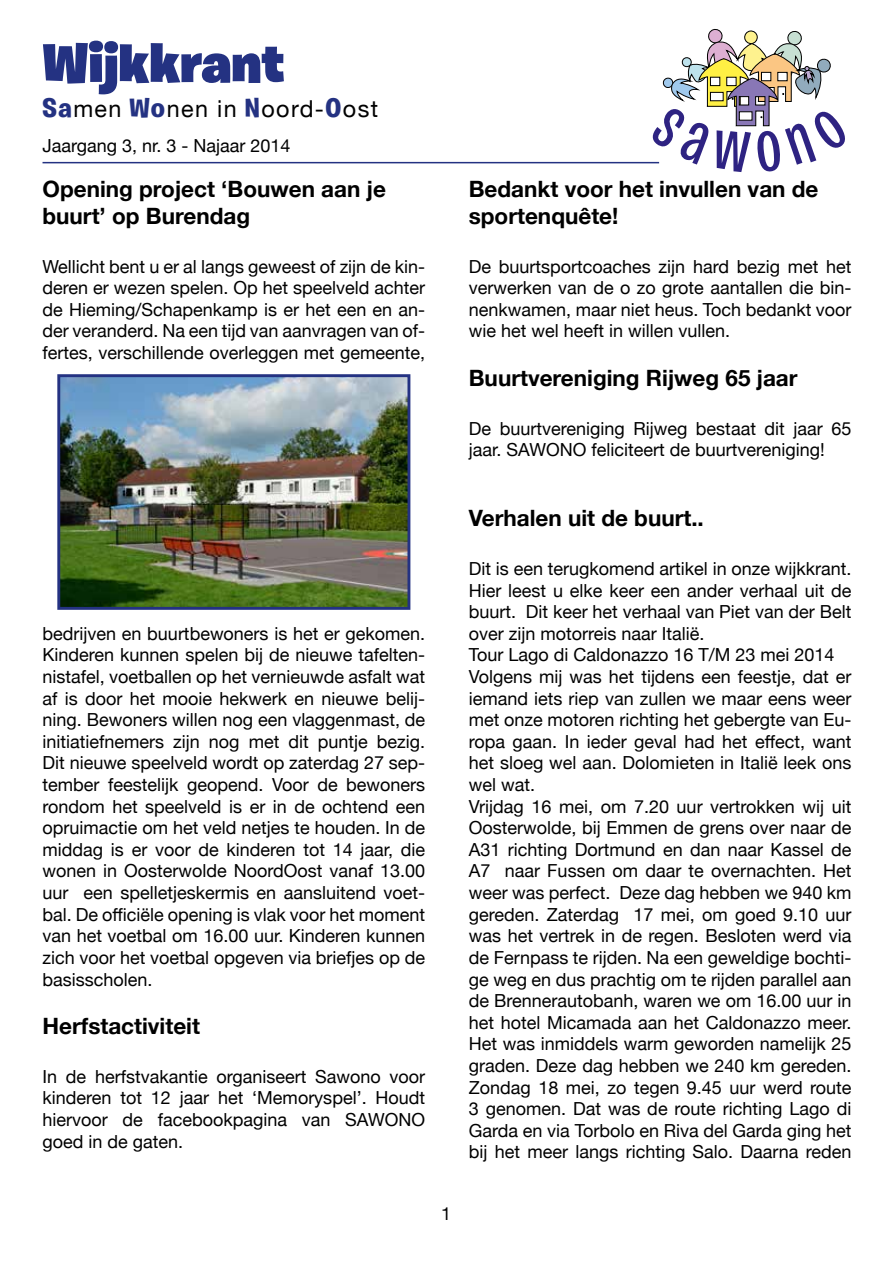
<style>
.page{position:relative;width:893px;height:1263px;background:#fff}
.page>*{position:absolute;margin:0;border:0;box-sizing:border-box;transform-origin:0 0}
.t1{font:900 55.5px "Burbank Big";color:#243282}
.t2{font:23.4px "Helvetica Neue";letter-spacing:.06em;color:#000}
.t3{font:700 22.5px/27px "Helvetica Neue";color:#000}
.t4{font:18px/21.6px "Helvetica Neue";color:#000;text-align:justify}
.s1{font-family:"Burbank Big";font-weight:700;font-size:27px;color:#243282}
</style>
<div class="page">
<hr style="left:43px;top:162px;width:616px;height:1px;background:#243282">
<img style="left:61px;top:378px;width:345px;height:228px">
<div style="left:57px;top:374px;width:353px;height:236px;border:3px solid #243282"></div>
<svg style="left:648px;top:29px;width:183px;height:135px"></svg>
<h1 class="t1" style="left:43px;top:28px;width:244px">Wijkkrant</h1>
<p class="t2" style="left:43px;top:89px;width:337px"><span class="s1">Sa</span>men <span class="s1">Wo</span>nen in <span class="s1">N</span>oord-<span class="s1">O</span>ost</p>
<p class="t4" style="left:43px;top:134px;width:249px">Jaargang 3, nr. 3 - Najaar 2014</p>
<p class="t3" style="left:43px;top:174px;width:345px">Opening project ‘Bouwen aan je buurt’ op Burendag</p>
<p class="t4" style="left:43px;top:254px;width:384px">Wellicht bent u er al langs geweest of zijn de kin&shy;deren er wezen spelen. Op het speelveld achter de Hieming/Schapenkamp is er het een en an&shy;der veranderd. Na een tijd van aanvragen van of&shy;fertes, verschillende overleggen met gemeente,</p>
<p class="t4" style="left:43px;top:621px;width:384px">bedrijven en buurtbewoners is het er gekomen.<br>Kinderen kunnen spelen bij de nieuwe tafelten&shy;nistafel, voetballen op het vernieuwde asfalt wat af is door het mooie hekwerk en nieuwe belij&shy;ning. Bewoners willen nog een vlaggenmast, de initiatiefnemers zijn nog met dit puntje bezig.<br>Dit nieuwe speelveld wordt op zaterdag 27 sep&shy;tember feestelijk geopend. Voor de bewoners rondom het speelveld is er in de ochtend een opruimactie om het veld netjes te houden. In de middag is er voor de kinderen tot 14 jaar, die wonen in Oosterwolde NoordOost vanaf 13.00 uur een spelletjeskermis en aansluitend voet&shy;bal. De officiële opening is vlak voor het moment van het voetbal om 16.00 uur. Kinderen kunnen zich voor het voetbal opgeven via briefjes op de basisscholen.</p>
<p class="t3" style="left:43px;top:1011px;width:159px">Herfstactiviteit</p>
<p class="t4" style="left:43px;top:1064px;width:384px">In de herfstvakantie organiseert Sawono voor kinderen tot 12 jaar het ‘Memoryspel’. Houdt hiervoor de facebookpagina van SAWONO goed in de gaten.</p>
<p class="t4" style="left:441px;top:1201px;width:12px">1</p>
<p class="t3" style="left:469px;top:174px;width:351px">Bedankt voor het invullen van de sportenquête!</p>
<p class="t4" style="left:469px;top:254px;width:384px">De buurtsportcoaches zijn hard bezig met het verwerken van de o zo grote aantallen die bin&shy;nenkwamen, maar niet heus. Toch bedankt voor wie het wel heeft in willen vullen.</p>
<p class="t3" style="left:469px;top:363px;width:330px">Buurtvereniging Rijweg 65 jaar</p>
<p class="t4" style="left:469px;top:416px;width:384px">De buurtvereniging Rijweg bestaat dit jaar 65 jaar. Sawono</p>
<p class="t4" style="left:591px;top:438px;width:235px">feliciteert de buurtvereniging!</p>
<p class="t3" style="left:469px;top:504px;width:237px">Verhalen uit de buurt..</p>
<p class="t4" style="left:469px;top:557px;width:384px;text-align:left">Dit is een terugkomend artikel in onze wijkkrant.<br>Hier leest u elke keer een ander verhaal uit de buurt. Dit keer het verhaal van Piet van der Belt over zijn motorreis naar Italië.<br>Tour Lago di Caldonazzo 16 T/M 23 mei 2014<br>Volgens mij was het tijdens een feestje, dat er iemand iets riep van zullen we maar eens weer met onze motoren richting het gebergte van Eu&shy;ropa gaan. In ieder geval had het effect, want het sloeg wel aan. Dolomieten in Italië leek ons wel wat.<br>Vrijdag 16 mei, om 7.20 uur vertrokken wij uit Oosterwolde, bij Emmen de grens over naar de A31 richting Dortmund en dan naar Kassel de A7 naar Fussen om daar te overnachten. Het weer was perfect. Deze dag hebben we 940 km gereden. Zaterdag 17 mei, om goed 9.10 uur was het vertrek in de regen. Besloten werd via de Fernpass te rijden. Na een geweldige bochti&shy;ge weg en dus prachtig om te rijden parallel aan de Brennerautobanh, waren we om 16.00 uur in het hotel Micamada aan het Caldonazzo meer.<br>Het was inmiddels warm geworden namelijk 25 graden. Deze dag hebben we 240 km gereden.<br>Zondag 18 mei, zo tegen 9.45 uur werd route 3 genomen. Dat was de route richting Lago di Garda en via Torbolo en Riva del Garda ging het bij het meer langs richting Salo. Daarna reden</p>
</div>
